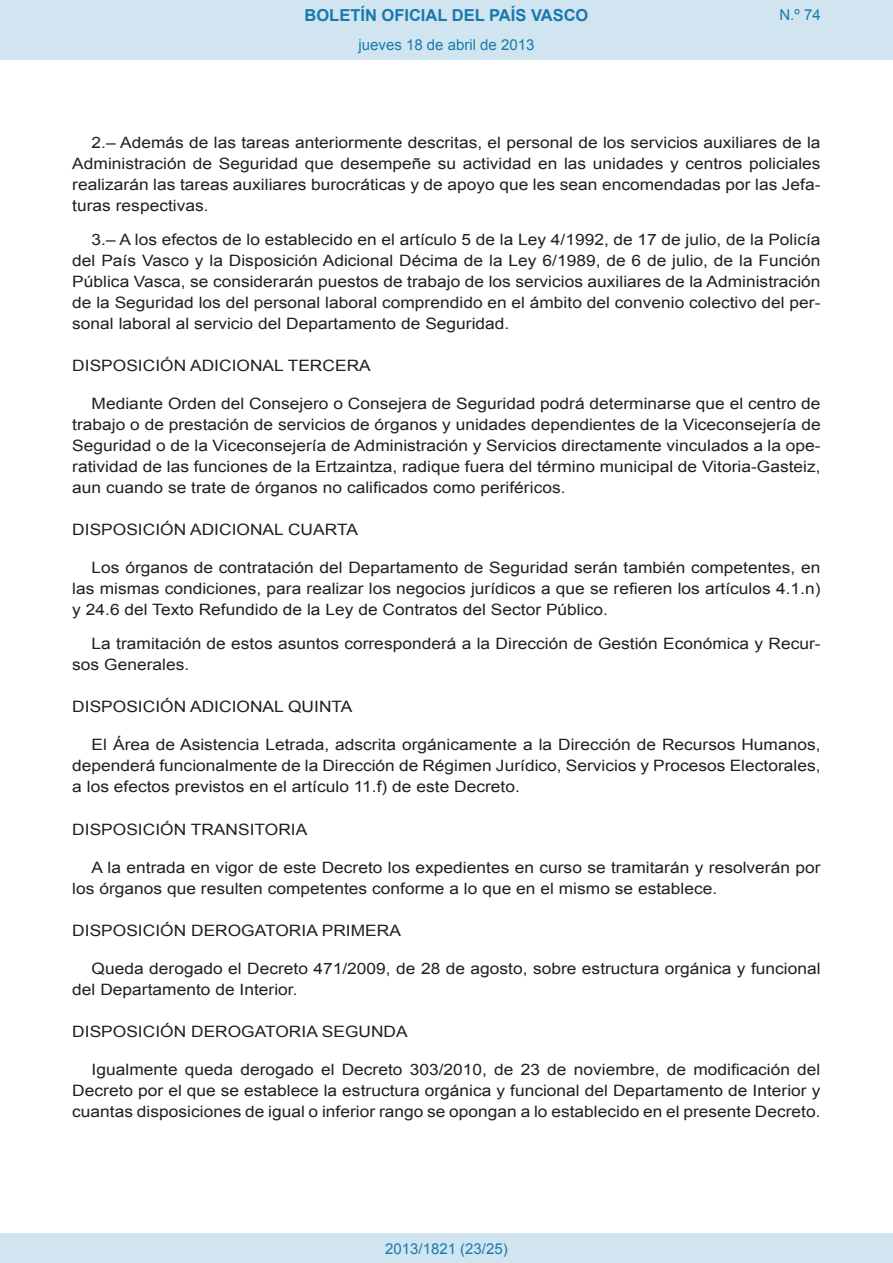
<style>
.page{position:relative;width:893px;height:1263px;background:#fff}
.page>*{position:absolute;margin:0;border:0;box-sizing:border-box;transform-origin:0 0}
.t1{font:700 16.5px "Arial";color:#1879ad}
.BOPVDetalle{font:15.6px/21px "Arial";color:#231f20;text-align:justify;scale:1.11 1}
.BOPVDisposicionTitul{font:15.6px "Arial";color:#231f20;scale:1.11 1}
.BOPVDisposicion{font:15.6px "Arial";color:#231f20;scale:1.11 1}
.Paginacion_Centro{font:15px "Arial";color:#1879ad}
</style>
<div class="page">
<div style="left:0;top:0;width:893px;height:60px;background:#d0e5f0"></div>
<div style="left:0;top:1233px;width:893px;height:30px;background:#d0e5f0"></div>
<p class="t1" style="left:305px;top:4px;width:285px">BOLETÍN OFICIAL DEL PAÍS VASCO</p>
<p class="Paginacion_Centro" style="left:358px;top:35px;width:177px">jueves 18 de abril de 2013</p>
<p class="Paginacion_Centro" style="left:779px;top:5px;width:43px">N.º 74</p>
<p class="BOPVDetalle" style="left:72px;top:132px;width:676px;text-indent:19px">2.– Además de las tareas anteriormente descritas, el personal de los servicios auxiliares de la Administración de Seguridad que desempeñe su actividad en las unidades y centros policiales realizarán las tareas auxiliares burocráticas y de apoyo que les sean encomendadas por las Jefa&shy;turas respectivas.</p>
<p class="BOPVDetalle" style="left:72px;top:229px;width:676px;text-indent:19px">3.– A los efectos de lo establecido en el artículo 5 de la Ley 4/1992, de 17 de julio, de la Policía del País Vasco y la Disposición Adicional Décima de la Ley 6/1989, de 6 de julio, de la Función Pública Vasca, se considerarán puestos de trabajo de los servicios auxiliares de la Administración de la Seguridad los del personal laboral comprendido en el ámbito del convenio colectivo del per&shy;sonal laboral al servicio del Departamento de Seguridad.</p>
<p class="BOPVDisposicionTitul" style="left:72px;top:355px;width:270px">DISPOSICIÓN ADICIONAL TERCERA</p>
<p class="BOPVDetalle" style="left:72px;top:393px;width:676px;text-indent:19px">Mediante Orden del Consejero o Consejera de Seguridad podrá determinarse que el centro de trabajo o de prestación de servicios de órganos y unidades dependientes de la Viceconsejería de Seguridad o de la Viceconsejería de Administración y Servicios directamente vinculados a la ope&shy;ratividad de las funciones de la Ertzaintza, radique fuera del término municipal de Vitoria-Gasteiz, aun cuando se trate de órganos no calificados como periféricos.</p>
<p class="BOPVDisposicionTitul" style="left:72px;top:520px;width:259px">DISPOSICIÓN ADICIONAL CUARTA</p>
<p class="BOPVDetalle" style="left:72px;top:558px;width:676px;text-indent:19px">Los órganos de contratación del Departamento de Seguridad serán también competentes, en las mismas condiciones, para realizar los negocios jurídicos a que se refieren los artículos 4.1.n) y 24.6 del Texto Refundido de la Ley de Contratos del Sector Público.</p>
<p class="BOPVDetalle" style="left:72px;top:633px;width:676px;text-indent:19px">La tramitación de estos asuntos corresponderá a la Dirección de Gestión Económica y Recur&shy;sos Generales.</p>
<p class="BOPVDisposicionTitul" style="left:72px;top:697px;width:254px">DISPOSICIÓN ADICIONAL QUINTA</p>
<p class="BOPVDetalle" style="left:72px;top:735px;width:676px;text-indent:19px">El Área de Asistencia Letrada, adscrita orgánicamente a la Dirección de Recursos Humanos, dependerá funcionalmente de la Dirección de Régimen Jurídico, Servicios y Procesos Electorales, a los efectos previstos en el artículo 11.f) de este Decreto.</p>
<p class="BOPVDisposicion" style="left:72px;top:819px;width:213px">DISPOSICIÓN TRANSITORIA</p>
<p class="BOPVDetalle" style="left:72px;top:857px;width:676px;text-indent:19px">A la entrada en vigor de este Decreto los expedientes en curso se tramitarán y resolverán por los órganos que resulten competentes conforme a lo que en el mismo se establece.</p>
<p class="BOPVDisposicionTitul" style="left:72px;top:920px;width:298px">DISPOSICIÓN DEROGATORIA PRIMERA</p>
<p class="BOPVDetalle" style="left:72px;top:958px;width:676px;text-indent:19px">Queda derogado el Decreto 471/2009, de 28 de agosto, sobre estructura orgánica y funcional del Departamento de Interior.</p>
<p class="BOPVDisposicionTitul" style="left:72px;top:1021px;width:304px">DISPOSICIÓN DEROGATORIA SEGUNDA</p>
<p class="BOPVDetalle" style="left:72px;top:1059px;width:676px;text-indent:19px">Igualmente queda derogado el Decreto 303/2010, de 23 de noviembre, de modificación del Decreto por el que se establece la estructura orgánica y funcional del Departamento de Interior y cuantas disposiciones de igual o inferior rango se opongan a lo establecido en el presente Decreto.</p>
<p class="Paginacion_Centro" style="left:385px;top:1238px;width:124px">2013/1821 (23/25)</p>
</div>
